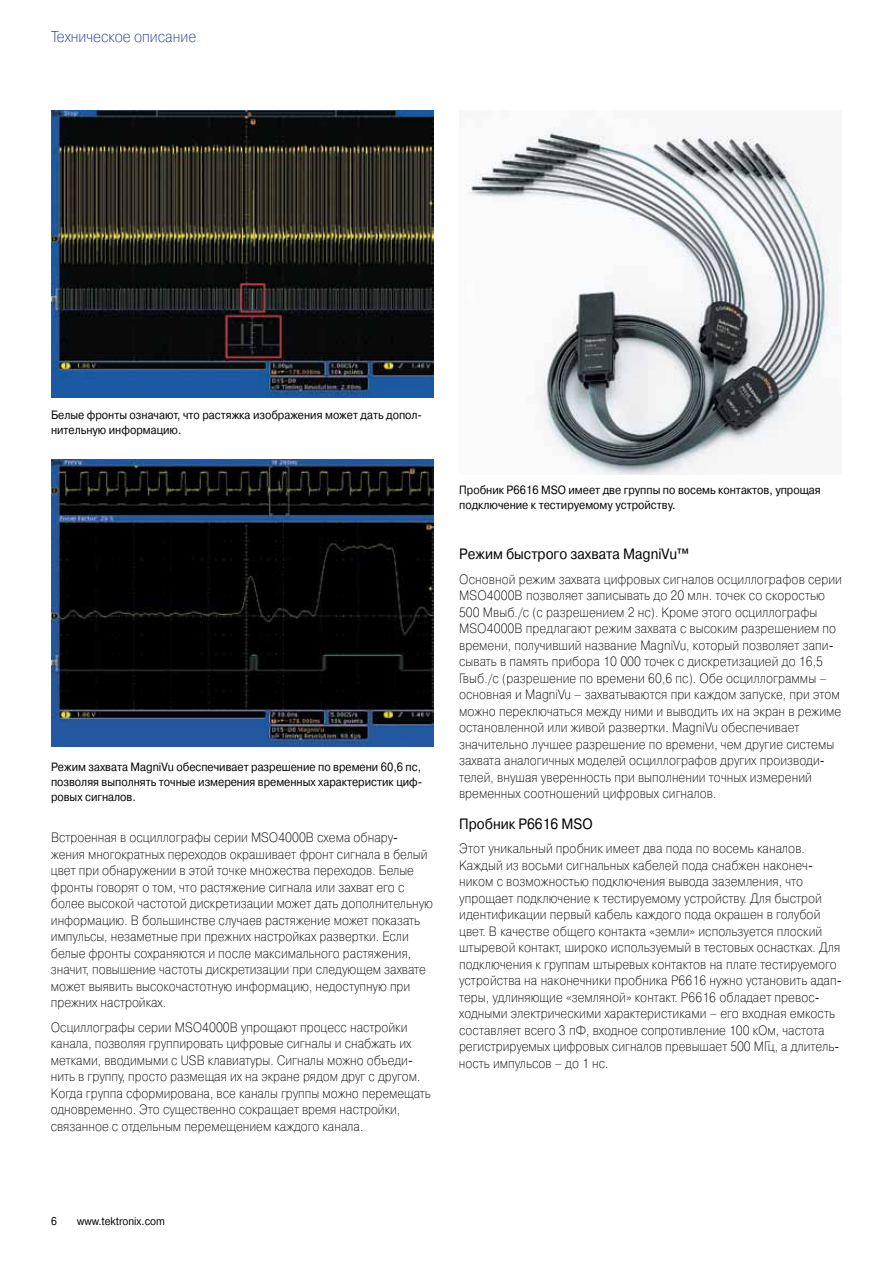
<style>
.page{position:relative;width:893px;height:1263px;background:#fff}
.page>*{position:absolute;margin:0;border:0;box-sizing:border-box;transform-origin:0 0}
.t1{font:15.75px "Pragmatica Light C";color:#1b3281;scale:.9 1}
.t2{font:15px "Pragmatica C";color:#000;scale:.9 1}
.t3{font:13.5px/16.5px "Pragmatica Light C";letter-spacing:.005em;color:#000;scale:.9 1}
.t4{font:12px/15px "Pragmatica C";color:#000;scale:.9 1}
.t5{font:11.25px "Pragmatica C";color:#000;scale:.9 1}
</style>
<div class="page">
<img style="left:51px;top:111px;width:383px;height:287px">
<img style="left:51px;top:459px;width:383px;height:287px">
<img style="left:468px;top:127px;width:370px;height:348px">
<p class="t1" style="left:51px;top:28px;width:163px">Техническое описание</p>
<p class="t4" style="left:51px;top:407px;width:414px">Белые фронты означают, что растяжка изображения может дать допол&shy;нительную информацию.</p>
<p class="t4" style="left:51px;top:759px;width:414px;text-align:justify">Режим захвата MagniVu обеспечивает разрешение по времени 60,6 пс, позволяя выполнять точные измерения временных характеристик циф&shy;ровых сигналов.</p>
<p class="t3" style="left:51px;top:829px;width:426px">Встроенная в осциллографы серии MSO4000В схема обнару&shy;жения многократных переходов окрашивает фронт сигнала в белый цвет при обнаружении в этой точке множества переходов. Белые фронты говорят о том, что растяжение сигнала или захват его с более высокой частотой дискретизации может дать дополнительную информацию. В большинстве случаев растяжение может показать импульсы, незаметные при прежних настройках развертки. Если белые фронты сохраняются и после максимального растяжения, значит, повышение частоты дискретизации при следующем захвате может выявить высокочастотную информацию, недоступную при прежних настройках.</p>
<p class="t3" style="left:51px;top:1019px;width:424px">Осциллографы серии MSO4000В упрощают процесс настройки канала, позволяя группировать цифровые сигналы и снабжать их метками, вводимыми с USB клавиатуры. Сигналы можно объеди&shy;нить в группу, просто размещая их на экране рядом друг с другом.<br>Когда группа сформирована, все каналы группы можно перемещать одновременно. Это существенно сокращает время настройки, связанное с отдельным перемещением каждого канала.</p>
<p class="t4" style="left:459px;top:482px;width:403px">Пробник P6616 MSO имеет две группы по восемь контактов, упрощая подключение к тестируемому устройству.</p>
<p class="t2" style="left:459px;top:546px;width:257px">Режим быстрого захвата MagniVu™</p>
<p class="t3" style="left:459px;top:571px;width:427px">Основной режим захвата цифровых сигналов осциллографов серии MSO4000В позволяет записывать до 20 млн. точек со скоростью 500 Мвыб./с (с разрешением 2 нс). Кроме этого осциллографы MSO4000В предлагают режим захвата с высоким разрешением по времени, получивший название MagniVu, который позволяет запи&shy;сывать в память прибора 10 000 точек с дискретизацией до 16,5<br>Гвыб./с (разрешение по времени 60,6 пс). Обе осциллограммы – основная и MagniVu – захватываются при каждом запуске, при этом можно переключаться между ними и выводить их на экран в режиме остановленной или живой развертки. MagniVu обеспечивает значительно лучшее разрешение по времени, чем другие системы захвата аналогичных моделей осциллографов других производи&shy;телей, внушая уверенность при выполнении точных измерений временных соотношений цифровых сигналов.</p>
<p class="t2" style="left:459px;top:815px;width:150px">Пробник P6616 MSO</p>
<p class="t3" style="left:459px;top:840px;width:427px">Этот уникальный пробник имеет два пода по восемь каналов.<br>Каждый из восьми сигнальных кабелей пода снабжен наконеч&shy;ником с возможностью подключения вывода заземления, что упрощает подключение к тестируемому устройству. Для быстрой идентификации первый кабель каждого пода окрашен в голубой цвет. В качестве общего контакта «земли» используется плоский штыревой контакт, широко используемый в тестовых оснастках. Для подключения к группам штыревых контактов на плате тестируемого устройства на наконечники пробника P6616 нужно установить адап&shy;теры, удлиняющие «земляной» контакт. P6616 обладает превос&shy;ходными электрическими характеристиками – его входная емкость составляет всего 3 пФ, входное сопротивление 100 кОм, частота регистрируемых цифровых сигналов превышает 500 МГц, а длитель&shy;ность импульсов – до 1 нс.</p>
<p class="t5" style="left:51px;top:1215px;width:8px">6</p>
<p class="t5" style="left:77px;top:1215px;width:99px">www.tektronix.com</p>
</div>
